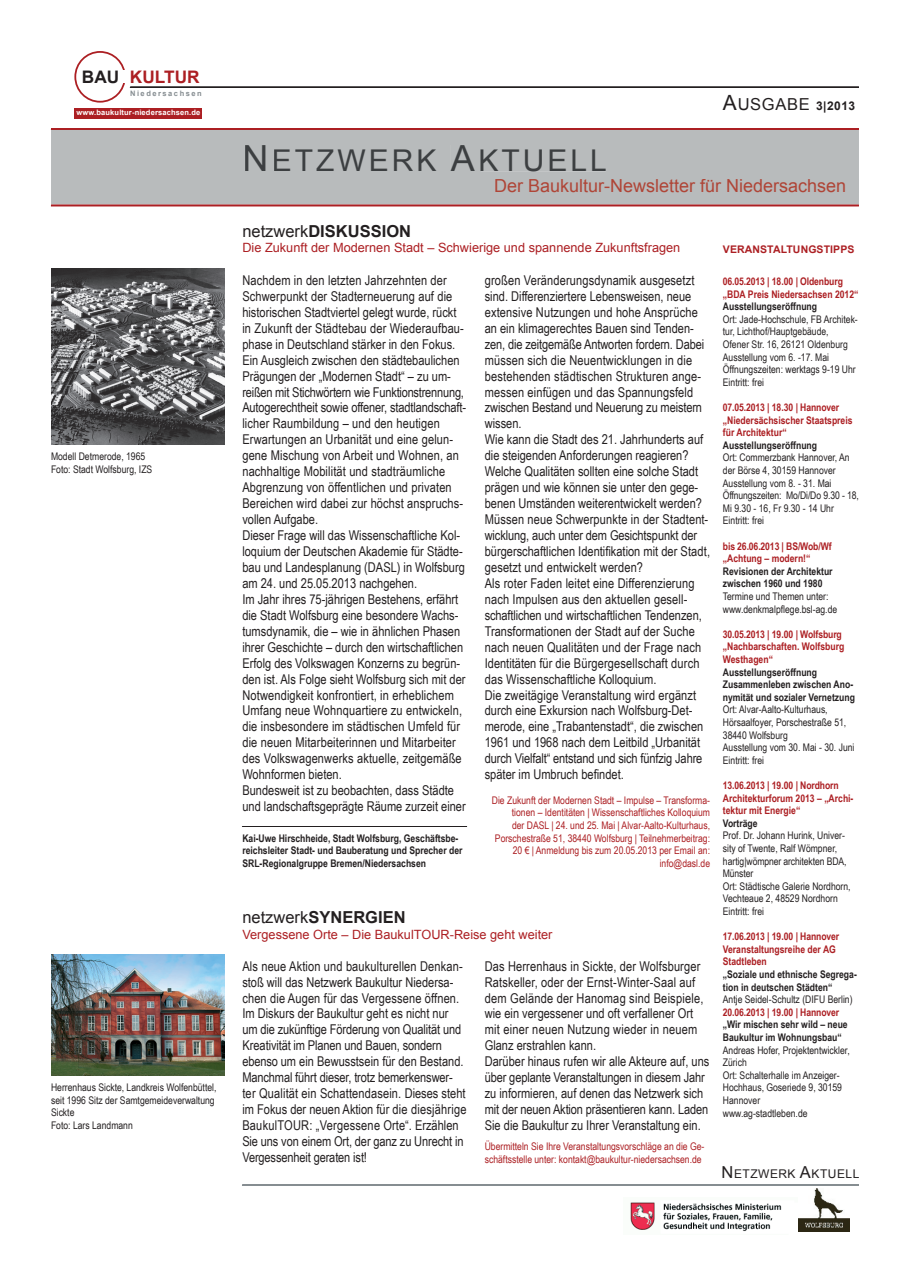
<style>
.page{position:relative;width:910px;height:1280px;background:#fff}
.page>*{position:absolute;margin:0;border:0;box-sizing:border-box;transform-origin:0 0}
.t1{font:30px "Arial";letter-spacing:.1em;color:#3c3f41}
.t2{font:18px "Arial";color:#b94d3b}
.t3{font:700 17.25px "Arial";color:#ac1f23}
.t4{font:700 16.5px "Arial";color:#231f20}
.t5{font:16.5px "Arial";letter-spacing:.04em;color:#231f20}
.t6{font:13.5px/15.9px "Arial Narrow";color:#231f20}
.t7{font:12.75px "Arial";color:#ac1f23}
.t8{font:12px "Arial";letter-spacing:.04em;color:#231f20}
.t9{font:10.5px/12.6px "Arial Narrow";color:#231f20}
.t10{font:700 10.5px/12.6px "Arial Narrow";color:#231f20}
.t11{font:700 10.5px/12.6px "Arial Narrow";color:#ac1f23}
.t12{font:10.5px/12.6px "Arial Narrow";color:#ac1f23;text-align:right}
.t13{font:700 10.5px "Arial";letter-spacing:.01em;color:#ac1f23}
.t14{font:700 7.5px "Arial";letter-spacing:.02em;color:#fff}
.t15{font:700 7.5px "Arial";letter-spacing:.205em;color:#868d91}
.s1{color:#231f20}
.s2{font-size:21px}
.s3{font-weight:700;font-size:12px}
.s4{font-size:36px}
.s5{font-weight:400}
.s6{font-size:16.5px}
</style>
<div class="page">
<div style="left:75px;top:108px;width:127px;height:10px;background:#ac1f23"></div>
<div style="left:51px;top:130px;width:808px;height:75px;background:#b8bbbc"></div>
<svg style="left:74px;top:51px;width:785px;height:52px"></svg>
<div style="left:245px;top:145px;width:20px;height:26px;background:#b8bbbc"></div>
<div style="left:274px;top:149px;width:166px;height:22px;background:#b8bbbc"></div>
<div style="left:451px;top:145px;width:24px;height:26px;background:#b8bbbc"></div>
<div style="left:481px;top:149px;width:125px;height:22px;background:#b8bbbc"></div>
<div style="left:495px;top:179px;width:364px;height:14px;background:#b8bbbc"></div>
<hr style="left:51px;top:128px;width:808px;height:2px;background:#ac1f23">
<svg style="left:51px;top:205px;width:808px;height:1px"></svg>
<img style="left:51px;top:269px;width:174px;height:175px">
<img style="left:630px;top:1202px;width:185px;height:30px">
<img style="left:799px;top:1189px;width:50px;height:42px">
<svg style="left:242px;top:1184px;width:617px;height:2px"></svg>
<img style="left:51px;top:955px;width:174px;height:121px">
<svg style="left:242px;top:826px;width:225px;height:1px"></svg>
<p class="t3" style="left:82px;top:65px;width:119px"><span class="s1">BAU</span> KULTUR</p>
<p class="t15" style="left:130px;top:88px;width:73px">Niedersachsen</p>
<p class="t14" style="left:77px;top:107px;width:125px">www.baukultur-niedersachsen.de</p>
<p class="t9" style="left:51px;top:450px;width:103px">Modell Detmerode, 1965<br>Foto: Stadt Wolfsburg, IZS</p>
<p class="t9" style="left:51px;top:1081px;width:167px">Herrenhaus Sickte, Landkreis Wolfenbüttel, seit 1996 Sitz der Samtgemeideverwaltung<br>Sickte<br>Foto: Lars Landmann</p>
<p class="t5" style="left:723px;top:93px;width:134px"><span class="s2">A</span>USGABE <span class="s3">3|2013</span></p>
<h1 class="t1" style="left:242px;top:141px;width:366px"><span class="s4">N</span>ETZWERK <span class="s4">A</span>KTUELL</h1>
<h2 class="t2" style="left:494px;top:174px;width:354px">Der Baukultur-Newsletter für Niedersachsen</h2>
<p class="t4" style="left:242px;top:220px;width:170px"><span class="s5">netzwerk</span>DISKUSSION</p>
<p class="t7" style="left:242px;top:240px;width:439px">Die Zukunft der Modernen Stadt – Schwierige und spannende Zukunftsfragen</p>
<p class="t6" style="left:485px;top:272px;width:227px">großen Veränderungsdynamik ausgesetzt sind. Differenziertere Lebensweisen, neue extensive Nutzungen und hohe Ansprüche an ein klimagerechtes Bauen sind Tenden&shy;zen, die zeitgemäße Antworten fordern. Dabei müssen sich die Neuentwicklungen in die bestehenden städtischen Strukturen ange&shy;messen einfügen und das Spannungsfeld zwischen Bestand und Neuerung zu meistern wissen.<br>Wie kann die Stadt des 21. Jahrhunderts auf die steigenden Anforderungen reagieren?<br>Welche Qualitäten sollten eine solche Stadt prägen und wie können sie unter den gege&shy;benen Umständen weiterentwickelt werden?<br>Müssen neue Schwerpunkte in der Stadtent&shy;wicklung, auch unter dem Gesichtspunkt der bürgerschaftlichen Identifikation mit der Stadt, gesetzt und entwickelt werden?<br>Als roter Faden leitet eine Differenzierung nach Impulsen aus den aktuellen gesell&shy;schaftlichen und wirtschaftlichen Tendenzen, Transformationen der Stadt auf der Suche nach neuen Qualitäten und der Frage nach Identitäten für die Bürgergesellschaft durch das Wissenschaftliche Kolloquium.<br>Die zweitägige Veranstaltung wird ergänzt durch eine Exkursion nach Wolfsburg-Det&shy;merode, eine „Trabantenstadt“, die zwischen 1961 und 1968 nach dem Leitbild „Urbanität durch Vielfalt“ entstand und sich fünfzig Jahre später im Umbruch befindet.</p>
<p class="t12" style="left:492px;top:794px;width:220px">Die Zukunft der Modernen Stadt – Impulse – Transforma&shy;tionen – Identitäten | Wissenschaftliches Kolloquium<br>der DASL | 24. und 25. Mai | Alvar-Aalto-Kulturhaus, Porschestraße 51, 38440 Wolfsburg | Teilnehmerbeitrag:<br>20 € | Anmeldung bis zum 20.05.2013 per Email an: info@dasl.de</p>
<p class="t6" style="left:242px;top:272px;width:225px">Nachdem in den letzten Jahrzehnten der Schwerpunkt der Stadterneuerung auf die historischen Stadtviertel gelegt wurde, rückt in Zukunft der Städtebau der Wiederaufbau&shy;phase in Deutschland stärker in den Fokus.<br>Ein Ausgleich zwischen den städtebaulichen Prägungen der „Modernen Stadt“ – zu um&shy;reißen mit Stichwörtern wie Funktionstrennung, Autogerechtheit sowie offener, stadtlandschaft&shy;licher Raumbildung – und den heutigen Erwartungen an Urbanität und eine gelun&shy;gene Mischung von Arbeit und Wohnen, an nachhaltige Mobilität und stadträumliche Abgrenzung von öffentlichen und privaten Bereichen wird dabei zur höchst anspruchs&shy;vollen Aufgabe.<br>Dieser Frage will das Wissenschaftliche Kol&shy;loquium der Deutschen Akademie für Städte&shy;bau und Landesplanung (DASL) in Wolfsburg am 24. und 25.05.2013 nachgehen.<br>Im Jahr ihres 75-jährigen Bestehens, erfährt die Stadt Wolfsburg eine besondere Wachs&shy;tumsdynamik, die – wie in ähnlichen Phasen ihrer Geschichte – durch den wirtschaftlichen Erfolg des Volkswagen Konzerns zu begrün&shy;den ist. Als Folge sieht Wolfsburg sich mit der Notwendigkeit konfrontiert, in erheblichem Umfang neue Wohnquartiere zu entwickeln, die insbesondere im städtischen Umfeld für die neuen Mitarbeiterinnen und Mitarbeiter des Volkswagenwerks aktuelle, zeitgemäße Wohnformen bieten.<br>Bundesweit ist zu beobachten, dass Städte und landschaftsgeprägte Räume zurzeit einer</p>
<p class="t10" style="left:242px;top:831px;width:222px">Kai-Uwe Hirschheide, Stadt Wolfsburg, Geschäftsbe&shy;reichsleiter Stadt- und Bauberatung und Sprecher der<br>SRL-Regionalgruppe Bremen/Niedersachsen</p>
<p class="t4" style="left:242px;top:906px;width:165px"><span class="s5">netzwerk</span>SYNERGIEN</p>
<p class="t7" style="left:242px;top:926px;width:312px">Vergessene Orte – Die BaukulTOUR-Reise geht weiter</p>
<p class="t6" style="left:242px;top:958px;width:226px">Als neue Aktion und baukulturellen Denkan&shy;stoß will das Netzwerk Baukultur Niedersa&shy;chen die Augen für das Vergessene öffnen.<br>Im Diskurs der Baukultur geht es nicht nur um die zukünftige Förderung von Qualität und Kreativität im Planen und Bauen, sondern ebenso um ein Bewusstsein für den Bestand.<br>Manchmal führt dieser, trotz bemerkenswer&shy;ter Qualität ein Schattendasein. Dieses steht im Fokus der neuen Aktion für die diesjährige BaukulTOUR: „Vergessene Orte“. Erzählen Sie uns von einem Ort, der ganz zu Unrecht in Vergessenheit geraten ist!</p>
<p class="t6" style="left:485px;top:958px;width:226px">Das Herrenhaus in Sickte, der Wolfsburger Ratskeller, oder der Ernst-Winter-Saal auf dem Gelände der Hanomag sind Beispiele, wie ein vergessener und oft verfallener Ort mit einer neuen Nutzung wieder in neuem Glanz erstrahlen kann.<br>Darüber hinaus rufen wir alle Akteure auf, uns über geplante Veranstaltungen in diesem Jahr zu informieren, auf denen das Netzwerk sich mit der neuen Aktion präsentieren kann. Laden Sie die Baukultur zu Ihrer Veranstaltung ein.</p>
<p class="t12" style="left:485px;top:1140px;width:221px;text-align:left">Übermitteln Sie Ihre Veranstaltungsvorschläge an die Ge&shy;schäftsstelle unter: kontakt@baukultur-niedersachsen.de</p>
<p class="t13" style="left:723px;top:242px;width:133px">VERANSTALTUNGSTIPPS</p>
<p class="t11" style="left:723px;top:275px;width:137px">06.05.2013 | 18.00 | Oldenburg „BDA Preis Niedersachsen 2012“</p>
<p class="t10" style="left:723px;top:300px;width:96px">Ausstellungseröffnung</p>
<p class="t9" style="left:723px;top:313px;width:136px">Ort: Jade-Hochschule, FB Architek&shy;tur, Lichthof/Hauptgebäude,<br>Ofener Str. 16, 26121 Oldenburg<br>Ausstellung vom 6. -17. Mai<br>Öffnungszeiten: werktags 9-19 Uhr<br>Eintritt: frei</p>
<p class="t11" style="left:723px;top:401px;width:131px">07.05.2013 | 18.30 | Hannover „Niedersächsischer Staatspreis für Architektur“</p>
<p class="t10" style="left:723px;top:439px;width:96px">Ausstellungseröffnung</p>
<p class="t9" style="left:723px;top:451px;width:137px">Ort: Commerzbank Hannover, An der Börse 4, 30159 Hannover<br>Ausstellung vom 8. - 31. Mai<br>Öffnungszeiten: Mo/Di/Do 9.30 - 18,<br>Mi 9.30 - 16, Fr 9.30 - 14 Uhr<br>Eintritt: frei</p>
<p class="t11" style="left:723px;top:539px;width:110px">bis 26.06.2013 | BS/Wob/Wf „Achtung – modern!“</p>
<p class="t10" style="left:723px;top:565px;width:111px">Revisionen der Architektur zwischen 1960 und 1980</p>
<p class="t9" style="left:723px;top:590px;width:116px">Termine und Themen unter: www.denkmalpflege.bsl-ag.de</p>
<p class="t11" style="left:723px;top:628px;width:123px">30.05.2013 | 19.00 | Wolfsburg „Nachbarschaften. Wolfsburg<br>Westhagen“</p>
<p class="t10" style="left:723px;top:665px;width:134px">Ausstellungseröffnung<br>Zusammenleben zwischen Ano&shy;nymität und sozialer Vernetzung</p>
<p class="t9" style="left:723px;top:703px;width:133px">Ort: Alvar-Aalto-Kulturhaus,<br>Hörsaalfoyer, Porschestraße 51,<br>38440 Wolfsburg<br>Ausstellung vom 30. Mai - 30. Juni<br>Eintritt: frei</p>
<p class="t11" style="left:723px;top:779px;width:132px">13.06.2013 | 19.00 | Nordhorn<br>Architekturforum 2013 – „Archi&shy;tektur mit Energie“</p>
<p class="t10" style="left:723px;top:817px;width:36px">Vorträge</p>
<p class="t9" style="left:723px;top:829px;width:129px">Prof. Dr. Johann Hurink, Univer&shy;sity of Twente, Ralf Wömpner, hartig|wömpner architekten BDA,<br>Münster<br>Ort: Städtische Galerie Nordhorn,<br>Vechteaue 2, 48529 Nordhorn<br>Eintritt: frei</p>
<p class="t11" style="left:723px;top:930px;width:118px">17.06.2013 | 19.00 | Hannover<br>Veranstaltungsreihe der AG<br>Stadtleben</p>
<p class="t10" style="left:723px;top:968px;width:135px">„Soziale und ethnische Segrega&shy;tion in deutschen Städten“</p>
<p class="t9" style="left:723px;top:993px;width:131px">Antje Seidel-Schultz (DIFU Berlin)</p>
<p class="t11" style="left:723px;top:1006px;width:118px">20.06.2013 | 19.00 | Hannover</p>
<p class="t10" style="left:723px;top:1018px;width:126px">„Wir mischen sehr wild – neue<br>Baukultur im Wohnungsbau“</p>
<p class="t9" style="left:723px;top:1043px;width:128px">Andreas Hofer, Projektentwickler,<br>Zürich<br>Ort: Schalterhalle im Anzeiger-<br>Hochhaus, Goseriede 9, 30159<br>Hannover<br>www.ag-stadtleben.de</p>
<p class="t8" style="left:721px;top:1166px;width:139px"><span class="s6">N</span>ETZWERK <span class="s6">A</span>KTUELL</p>
</div>
